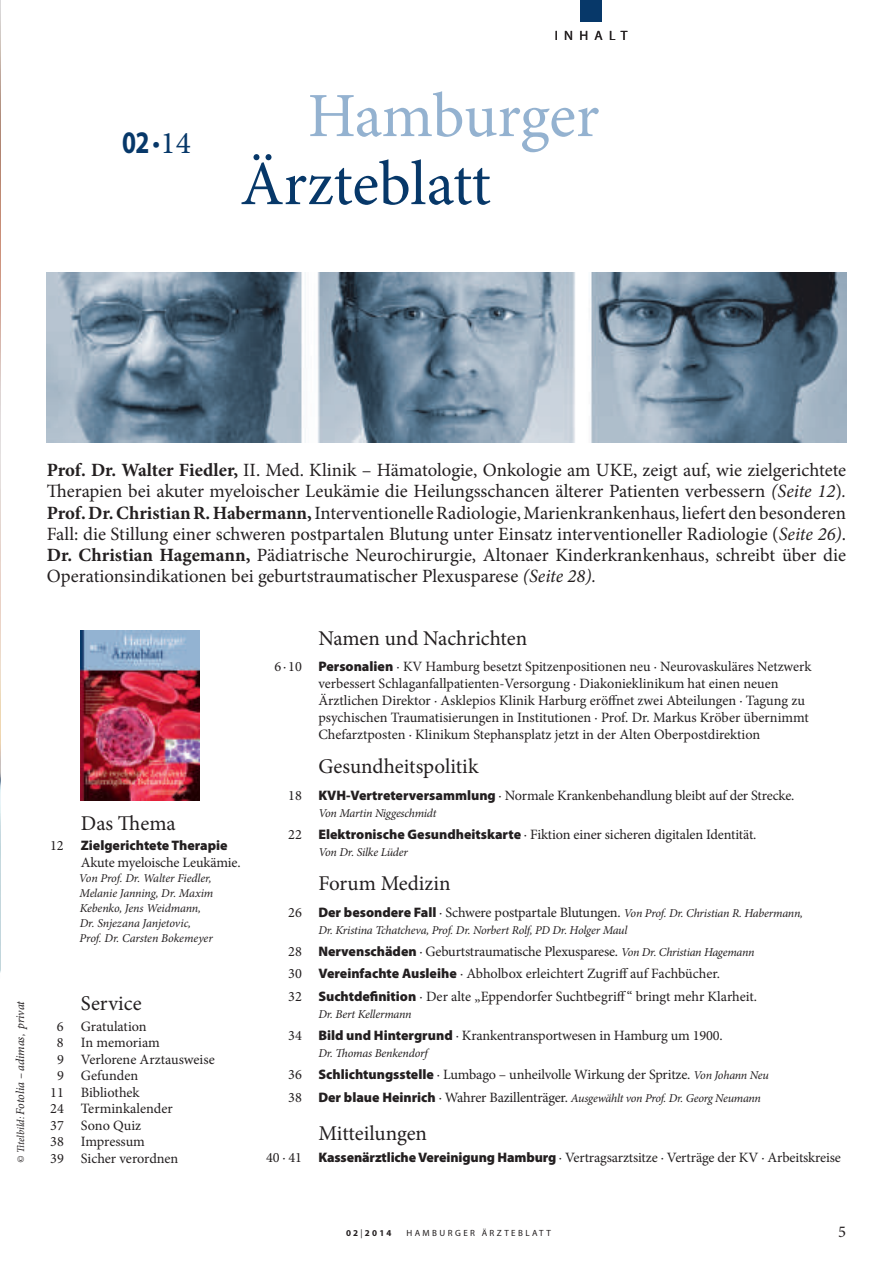
<style>
.page{position:relative;width:893px;height:1263px;background:#fff}
.page>*{position:absolute;margin:0;border:0;box-sizing:border-box;transform-origin:0 0}
.t1{font:63px "Minion Pro";letter-spacing:-.005em;color:#073869}
.t2{font:63px "Minion Pro";letter-spacing:-.01em;color:#94b2d0}
.t3{font:31.5px "Myriad Pro Bold OV FKNKFA";color:#073869;scale:.8 1}
.t4{font:21px "Minion Pro";color:#231f20}
.t5{font:18.75px/21.3px "Minion Pro";color:#231f20;text-align:justify}
.t6{font:16.5px "Minion Pro";color:#231f20}
.t7{font:14.25px/17px "Minion Pro";letter-spacing:-.005em;color:#231f20}
.t8{font:13.8px "Myriad Pro Black OV YJNKFA";color:#231f20}
.t9{font:13.5px "Myriad Pro Regular OV TJNKFA";letter-spacing:.47em;color:#231f20}
.t10{font:italic 12px/15px "Minion Pro";letter-spacing:-.015em;color:#231f20}
.t11{font:italic 10.5px "Minion Pro";color:#231f20}
.t12{font:9px "Myriad Pro Regular OV TJNKFA";letter-spacing:.27em;color:#231f20}
.t13{font:9px "Myriad Pro Bold OV RJNKFA";letter-spacing:.25em;color:#231f20}
.s1{font-family:"Minion Pro"}
.s2{font-weight:700}
.s3{font-style:italic}
.s4{font-family:"Minion Pro";font-size:14.25px}
.s5{font-size:10.5px}
.s6{font-family:"Myriad Pro Black OV YJNKFA";font-size:13.8px}
.s7{font-style:normal;font-size:14.25px}
.s8{font-family:"Myriad Pro Black OV YJNKFA";font-style:normal;font-size:13.8px}
.s9{font-style:italic;font-size:12px}
.s10{font-family:"Myriad Pro Regular OV TJNKFA"}
</style>
<div class="page">
<div style="left:580px;top:0;width:22px;height:21px;background:#073869"></div>
<img style="left:80px;top:630px;width:120px;height:170px">
<img style="left:47px;top:272px;width:799px;height:170px">
<img style="left:0;top:1px;width:1px;height:972px">
<hr style="left:0;top:524px;width:1px;height:136px;background:#8b0429">
<h2 class="t3" style="left:122px;top:124px;width:87px">02·<span class="s1">14</span></h2>
<p class="t9" style="left:555px;top:27px;width:74px">INHALT</p>
<h1 class="t2" style="left:308px;top:77px;width:293px">Hamburger</h1>
<h1 class="t1" style="left:240px;top:146px;width:252px">Ärzteblatt</h1>
<p class="t5" style="left:47px;top:459px;width:801px"><span class="s2">Prof. Dr. Walter Fiedler,</span> II. Med. Klinik – Hämatologie, Onkologie am UKE, zeigt auf, wie zielgerichtete Therapien bei akuter myeloischer Leukämie die Heilungsschancen älterer Patienten verbessern <span class="s3">(Seite 12</span>)<span class="s3">.<br></span><span class="s2">Prof. Dr. Christian R. Habermann,</span> Interventionelle Radiologie, Marienkrankenhaus, liefert den besonderen Fall: die Stillung einer schweren postpartalen Blutung unter Einsatz interventioneller Radiologie (<span class="s3">Seite 26)</span>.<br><span class="s2">Dr. Christian Hagemann,</span> Pädiatrische Neurochirurgie, Altonaer Kinderkrankenhaus, schreibt über die Operationsindikationen bei geburtstraumatischer Plexusparese <span class="s3">(Seite 28).</span></p>
<h3 class="t4" style="left:81px;top:810px;width:96px">Das Thema</h3>
<p class="t8" style="left:50px;top:837px;width:179px"><span class="s4">12</span> Zielgerichtete Therapie</p>
<p class="t7" style="left:81px;top:853px;width:161px">Akute myeloische Leukämie.</p>
<p class="t10" style="left:79px;top:870px;width:136px">Von Prof. Dr. Walter Fiedler,<br>Melanie Janning, Dr. Maxim<br>Kebenko, Jens Weidmann,<br>Dr. Snjezana Janjetovic,<br>Prof. Dr. Carsten Bokemeyer</p>
<h3 class="t4" style="left:81px;top:990px;width:62px">Service</h3>
<p class="t7" style="left:57px;top:1017px;width:91px">6 Gratulation</p>
<p class="t7" style="left:57px;top:1034px;width:104px">8 In memoriam</p>
<p class="t7" style="left:57px;top:1050px;width:159px">9 Verlorene Arztausweise</p>
<p class="t7" style="left:57px;top:1067px;width:83px">9 Gefunden</p>
<p class="t7" style="left:50px;top:1083px;width:91px">11 Bibliothek</p>
<p class="t7" style="left:50px;top:1100px;width:124px">24 Terminkalender</p>
<p class="t7" style="left:50px;top:1116px;width:93px">37 Sono Quiz</p>
<p class="t7" style="left:50px;top:1133px;width:96px">38 Impressum</p>
<p class="t10" style="left:13px;top:1153px;width:154px;rotate:-90deg"><span class="s5">Titelbild:</span> Fotolia – adimas<span class="s5">,</span> privat</p>
<p class="t11" style="left:15px;top:1163px;width:9px;rotate:-90deg">©</p>
<p class="t7" style="left:50px;top:1149px;width:130px">39 Sicher verordnen</p>
<h3 class="t4" style="left:318px;top:625px;width:210px">Namen und Nachrichten</h3>
<p class="t7" style="left:318px;top:658px;width:494px;text-indent:-44px">6 · 10 <span class="s6">Personalien</span> · KV Hamburg besetzt Spitzenpositionen neu · Neurovaskuläres Netzwerk verbessert Schlaganfallpatienten-Versorgung · Diakonieklinikum hat einen neuen Ärztlichen Direktor · Asklepios Klinik Harburg eröffnet zwei Abteilungen · Tagung zu psychischen Traumatisierungen in Institutionen · Prof. Dr. Markus Kröber übernimmt Chefarztposten · Klinikum Stephansplatz jetzt in der Alten Oberpostdirektion</p>
<h3 class="t4" style="left:318px;top:754px;width:161px">Gesundheitspolitik</h3>
<p class="t7" style="left:288px;top:786px;width:508px">18 <span class="s6">KVH-Vertreterversammlung</span> · Normale Krankenbehandlung bleibt auf der Strecke.</p>
<p class="t10" style="left:318px;top:805px;width:120px">Von Martin Niggeschmidt</p>
<p class="t7" style="left:288px;top:826px;width:470px">22 <span class="s6">Elektronische Gesundheitskarte</span> · Fiktion einer sicheren digitalen Identität.</p>
<p class="t10" style="left:318px;top:844px;width:91px">Von Dr. Silke Lüder</p>
<h3 class="t4" style="left:318px;top:871px;width:134px">Forum Medizin</h3>
<p class="t10" style="left:318px;top:904px;width:486px;line-height:17px;text-indent:-30px"><span class="s7">26</span> <span class="s8">Der besondere Fall</span> <span class="s7">· Schwere postpartale Blutungen.</span> Von Prof. Dr. Christian R. Habermann,<br>Dr. Kristina Tchatcheva, Prof. Dr. Norbert Rolf, PD Dr. Holger Maul</p>
<p class="t7" style="left:288px;top:940px;width:470px;line-height:22.4px">28 <span class="s6">Nervenschäden</span> · Geburtstraumatische Plexusparese. <span class="s9">Von Dr. Christian Hagemann<br></span>30 <span class="s6">Vereinfachte Ausleihe</span> · Abholbox erleichtert Zugriff auf Fachbücher.<br>32 <span class="s6">Suchtdefinition</span> · Der alte „Eppendorfer Suchtbegriff“ bringt mehr Klarheit.</p>
<p class="t10" style="left:318px;top:1006px;width:95px">Dr. Bert Kellermann</p>
<p class="t7" style="left:288px;top:1027px;width:436px">34 <span class="s6">Bild und Hintergrund</span> · Krankentransportwesen in Hamburg um 1900.</p>
<p class="t10" style="left:318px;top:1045px;width:111px">Dr. Thomas Benkendorf</p>
<p class="t7" style="left:288px;top:1066px;width:482px">36 <span class="s6">Schlichtungsstelle</span> · Lumbago – unheilvolle Wirkung der Spritze. <span class="s9">Von Johann Neu</span></p>
<p class="t10" style="left:288px;top:1090px;width:474px"><span class="s7">38</span> <span class="s8">Der blaue Heinrich</span> <span class="s7">· Wahrer Bazillenträger.</span> Ausgewählt von Prof. Dr. Georg Neumann</p>
<h3 class="t4" style="left:318px;top:1120px;width:110px">Mitteilungen</h3>
<p class="t7" style="left:266px;top:1149px;width:576px">40 · 41 <span class="s6">Kassenärztliche Vereinigung Hamburg</span> · Vertragsarztsitze · Verträge der KV · Arbeitskreise</p>
<p class="t13" style="left:346px;top:1227px;width:47px">02<span class="s10">|</span>2014</p>
<p class="t12" style="left:406px;top:1227px;width:146px">HAMBURGER ÄRZTEBLATT</p>
<p class="t6" style="left:838px;top:1221px;width:9px">5</p>
</div>
